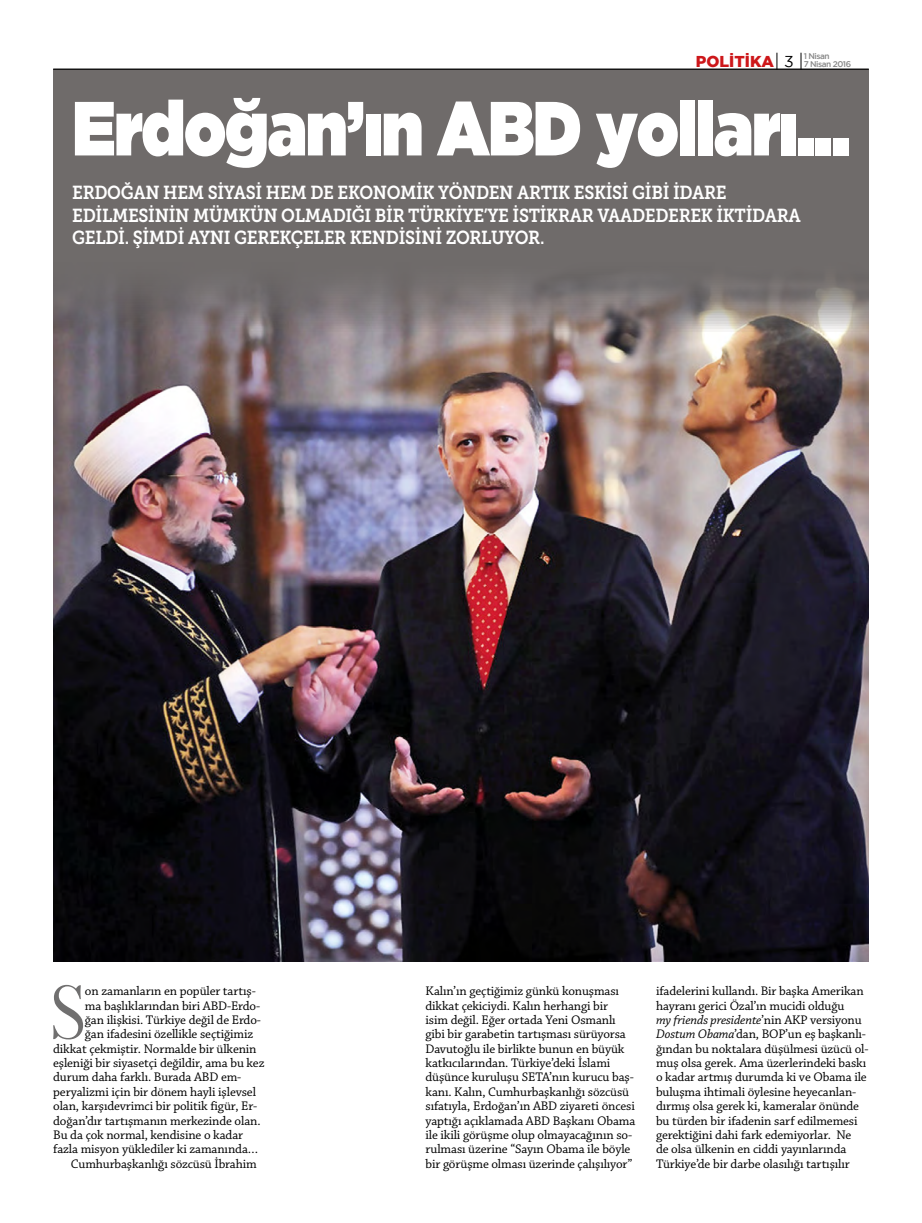
<style>
.page{position:relative;width:922px;height:1223px;background:#fff}
.page>*{position:absolute;margin:0;border:0;box-sizing:border-box;transform-origin:0 0}
.t1{font:900 76.5px "Gotham";letter-spacing:-.02em;color:#fff;scale:.85 1}
.t2{font:74.75px "Oranienbaum";color:#706f6f}
.t3{font:18.75px/22.5px "Museo Slab 700";letter-spacing:-.02em;color:#fff;scale:.9 1}
.t4{font:13.12px/14.4px "Chaparral Pro";letter-spacing:-.01em;color:#000}
.t5{font:500 8.25px "Gotham";letter-spacing:-.06em;color:#878787}
.s1{font-weight:800;font-size:15.75px;color:#cd171a}
.s2{font-weight:400;font-size:15.75px;color:#000}
.s3{font-style:italic}
</style>
<div class="page">
<div style="left:53px;top:70px;width:815px;height:891px;background:#6f6b6a"></div>
<img style="left:53px;top:283px;width:815px;height:678px">
<hr style="left:53px;top:69px;width:815px;height:1px;background:#000">
<svg style="left:776px;top:53px;width:1px;height:17px"></svg>
<svg style="left:800px;top:53px;width:1px;height:17px"></svg>
<p class="t5" style="left:803px;top:51px;width:27px">1 Nisan</p>
<h1 class="t1" style="left:72px;top:84px;width:915px">Erdoğan’ın ABD yolları...</h1>
<h3 class="t3" style="left:72px;top:182px;width:810px">ERDOĞAN HEM SIYASI HEM DE EKONOMIK YÖNDEN ARTIK ESKISI GIBI IDARE<br>EDILMESININ MÜMKÜN OLMADIĞI BIR TÜRKIYE’YE ISTIKRAR VAADEDEREK IKTIDARA<br>GELDI. ŞIMDI AYNI GEREKÇELER KENDISINI ZORLUYOR.</h3>
<p class="t5" style="left:695px;top:59px;width:157px"><span class="s1">POLİTİKA</span> <span class="s2">3</span> 7 Nisan 2016</p>
<h2 class="t2" style="left:51px;top:971px;width:36px">S</h2>
<p class="t4" style="left:85px;top:984px;width:172px">on zamanların en popüler tartış-</p>
<p class="t4" style="left:85px;top:998px;width:177px">ma başlıklarından biri ABD-Erdo-</p>
<p class="t4" style="left:85px;top:1013px;width:177px">ğan ilişkisi. Türkiye değil de Erdo-</p>
<p class="t4" style="left:85px;top:1027px;width:170px">ğan ifadesini özellikle seçtiğimiz</p>
<p class="t4" style="left:53px;top:1041px;width:205px">dikkat çekmiştir. Normalde bir ülkenin</p>
<p class="t4" style="left:53px;top:1056px;width:213px">eşleniği bir siyasetçi değildir, ama bu kez</p>
<p class="t4" style="left:53px;top:1070px;width:190px">durum daha farklı. Burada ABD em-</p>
<p class="t4" style="left:53px;top:1085px;width:204px">peryalizmi için bir dönem hayli işlevsel</p>
<p class="t4" style="left:53px;top:1099px;width:205px">olan, karşıdevrimci bir politik figür, Er-</p>
<p class="t4" style="left:53px;top:1113px;width:209px">doğan’dır tartışmanın merkezinde olan.</p>
<p class="t4" style="left:53px;top:1128px;width:191px">Bu da çok normal, kendisine o kadar</p>
<p class="t4" style="left:53px;top:1142px;width:206px">fazla misyon yüklediler ki zamanında…</p>
<p class="t4" style="left:71px;top:1156px;width:187px">Cumhurbaşkanlığı sözcüsü İbrahim</p>
<p class="t4" style="left:425px;top:984px;width:211px">Kalın’ın geçtiğimiz günkü konuşması dikkat çekiciydi. Kalın herhangi bir<br>isim değil. Eğer ortada Yeni Osmanlı gibi bir garabetin tartışması sürüyorsa Davutoğlu ile birlikte bunun en büyük katkıcılarından. Türkiye’deki İslami düşünce kuruluşu SETA’nın kurucu baş&shy;kanı. Kalın, Cumhurbaşkanlığı sözcüsü sıfatıyla, Erdoğan’ın ABD ziyareti öncesi yaptığı açıklamada ABD Başkanı Obama ile ikili görüşme olup olmayacağının so&shy;rulması üzerine “Sayın Obama ile böyle bir görüşme olması üzerinde çalışılıyor”</p>
<p class="t4" style="left:656px;top:984px;width:214px">ifadelerini kullandı. Bir başka Amerikan hayranı gerici Özal’ın mucidi olduğu<br><span class="s3">my friends presidente</span>’nin AKP versiyonu <span class="s3">Dostum Obama</span>’dan, BOP’un eş başkanlı&shy;ğından bu noktalara düşülmesi üzücü ol&shy;muş olsa gerek. Ama üzerlerindeki baskı o kadar artmış durumda ki ve Obama ile buluşma ihtimali öylesine heyecanlan&shy;dırmış olsa gerek ki, kameralar önünde bu türden bir ifadenin sarf edilmemesi gerektiğini dahi fark edemiyorlar. Ne<br>de olsa ülkenin en ciddi yayınlarında Türkiye’de bir darbe olasılığı tartışılır</p>
</div>
